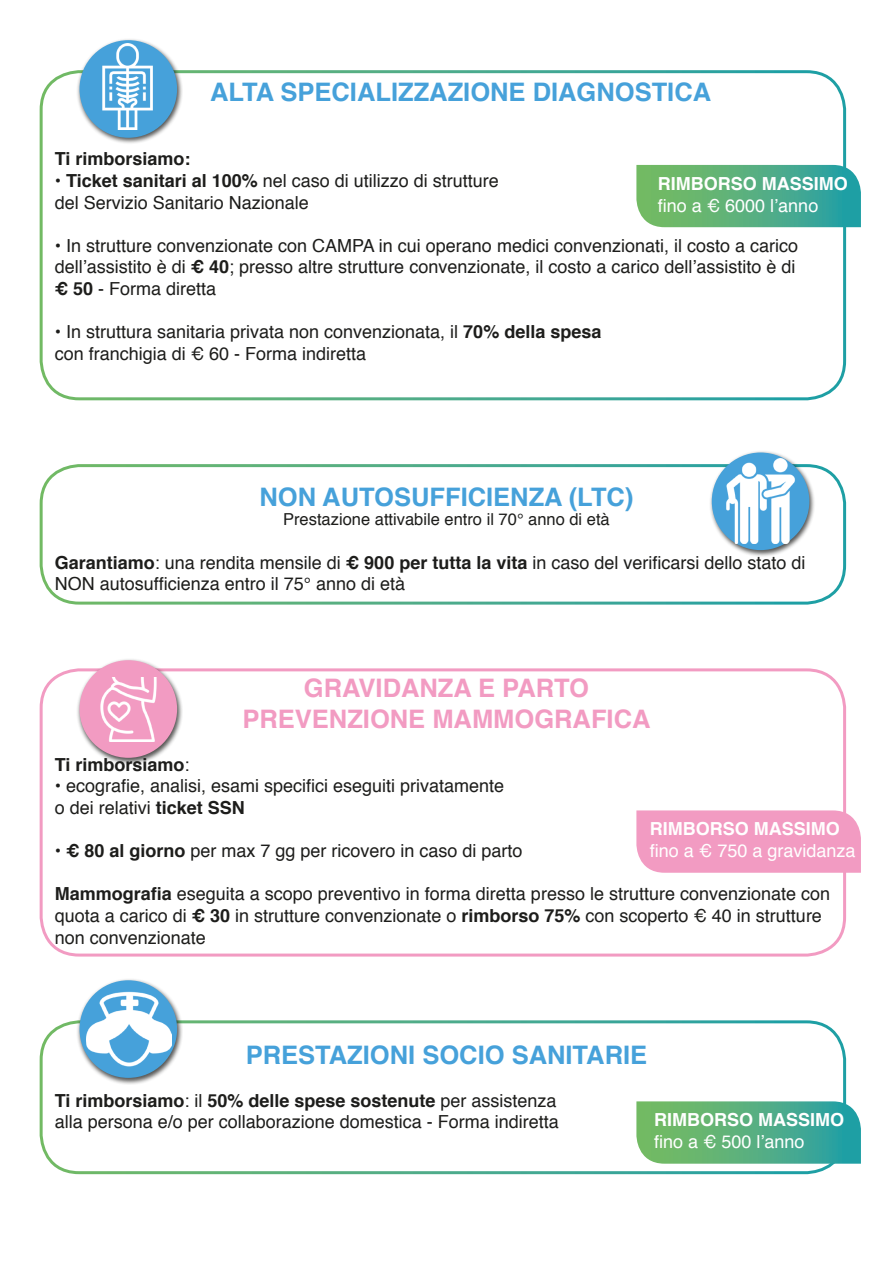
<style>
.page{position:relative;width:893px;height:1263px;background:#fff}
.page>*{position:absolute;margin:0;border:0;box-sizing:border-box;transform-origin:0 0}
.t1{font:700 25.5px "Helvetica";color:#46a1da}
.t2{font:700 25.5px "Helvetica";color:#f29bc2}
.t3{font:18px/21.6px "Helvetica";color:#1d1d1b}
.t4{font:700 18px "Helvetica";color:#1d1d1b}
.t5{font:18px "Helvetica";color:#fff}
.t6{font:700 18px "Helvetica";color:#fff}
.t7{font:16.5px "Helvetica";color:#1d1d1b}
.s1{font-weight:700}
.s2{font-weight:400}
</style>
<div class="page">
<div style="left:40px;top:668px;width:806px;height:288px;border:3px solid #f29bc2;border-radius:38px"></div>
<div style="left:40px;top:1020px;width:806px;height:154px;border:3px solid #fff;border-radius:38px"></div>
<div style="left:40px;top:464px;width:806px;height:141px;border:3px solid #fff;border-radius:38px"></div>
<div style="left:636px;top:810px;width:225px;height:63px;background:#f29bc2"></div>
<div style="left:709px;top:451px;width:106px;height:106px;background:#1d1d1b;opacity:.75"></div>
<div style="left:712px;top:452px;width:97px;height:98px;background:#46a1da;border-radius:50%"></div>
<div style="left:77px;top:978px;width:106px;height:107px;background:#1d1d1b;opacity:.75"></div>
<div style="left:80px;top:980px;width:97px;height:98px;background:#46a1da;border-radius:50%"></div>
<div style="left:77px;top:658px;width:106px;height:107px;background:#1d1d1b;opacity:.75"></div>
<div style="left:80px;top:660px;width:97px;height:98px;background:#f29bc2;border-radius:50%"></div>
<img style="left:718px;top:459px;width:85px;height:85px">
<img style="left:86px;top:986px;width:86px;height:86px">
<img style="left:86px;top:677px;width:86px;height:64px">
<svg style="left:636px;top:165px;width:225px;height:62px;background:#57b083"></svg>
<div style="left:40px;top:70px;width:806px;height:330px;border:3px solid #fff;border-radius:38px"></div>
<div style="left:77px;top:38px;width:106px;height:107px;background:#1d1d1b;opacity:.75"></div>
<div style="left:80px;top:40px;width:97px;height:98px;background:#46a1da;border-radius:50%"></div>
<img style="left:84px;top:43px;width:87px;height:87px">
<svg style="left:636px;top:1101px;width:225px;height:63px;background:#59b186"></svg>
<p class="t1" style="left:210px;top:71px;width:503px">ALTA SPECIALIZZAZIONE DIAGNOSTICA</p>
<p class="t4" style="left:55px;top:144px;width:137px">Ti rimborsiamo:</p>
<p class="t3" style="left:55px;top:170px;width:446px">• <span class="s1">Ticket sanitari al 100%</span> nel caso di utilizzo di strutture</p>
<p class="t3" style="left:55px;top:192px;width:256px">del Servizio Sanitario Nazionale</p>
<p class="t3" style="left:55px;top:235px;width:745px">• In strutture convenzionate con CAMPA in cui operano medici convenzionati, il costo a carico dell’assistito è di <span class="s1">€ 40</span>; presso altre strutture convenzionate, il costo a carico dell’assistito è di</p>
<p class="t3" style="left:55px;top:278px;width:163px"><span class="s1">€ 50</span> - Forma diretta</p>
<p class="t3" style="left:55px;top:322px;width:548px">• In struttura sanitaria privata non convenzionata, il <span class="s1">70% della spesa</span></p>
<p class="t3" style="left:55px;top:343px;width:313px">con franchigia di € 60 - Forma indiretta</p>
<p class="t6" style="left:658px;top:170px;width:192px">RIMBORSO MASSIMO</p>
<p class="t5" style="left:658px;top:192px;width:162px">fino a € 6000 l’anno</p>
<p class="t1" style="left:259px;top:476px;width:375px">NON AUTOSUFFICIENZA (LTC)</p>
<p class="t7" style="left:283px;top:507px;width:328px">Prestazione attivabile entro il 70° anno di età</p>
<p class="t3" style="left:55px;top:552px;width:752px"><span class="s1">Garantiamo</span>: una rendita mensile di <span class="s1">€ 900 per tutta la vita</span> in caso del verificarsi dello stato di<br>NON autosufficienza entro il 75° anno di età</p>
<p class="t2" style="left:304px;top:667px;width:287px">GRAVIDANZA E PARTO</p>
<p class="t2" style="left:242px;top:698px;width:410px">PREVENZIONE MAMMOGRAFICA</p>
<p class="t4" style="left:55px;top:750px;width:136px">Ti rimborsiamo<span class="s2">:</span></p>
<p class="t3" style="left:55px;top:776px;width:451px">• ecografie, analisi, esami specifici eseguiti privatamente</p>
<p class="t3" style="left:55px;top:797px;width:192px">o dei relativi <span class="s1">ticket SSN</span></p>
<p class="t3" style="left:55px;top:840px;width:469px">• <span class="s1">€ 80 al giorno</span> per max 7 gg per ricovero in caso di parto</p>
<p class="t3" style="left:55px;top:884px;width:777px"><span class="s1">Mammografia</span> eseguita a scopo preventivo in forma diretta presso le strutture convenzionate con quota a carico di <span class="s1">€ 30</span> in strutture convenzionate o <span class="s1">rimborso 75%</span> con scoperto € 40 in strutture non convenzionate</p>
<p class="t6" style="left:650px;top:814px;width:192px">RIMBORSO MASSIMO</p>
<p class="t5" style="left:650px;top:837px;width:207px">fino a € 750 a gravidanza</p>
<p class="t1" style="left:246px;top:1034px;width:403px">PRESTAZIONI SOCIO SANITARIE</p>
<p class="t4" style="left:55px;top:1086px;width:503px">Ti rimborsiamo<span class="s2">: il</span> 50% delle spese sostenute <span class="s2">per assistenza</span></p>
<p class="t3" style="left:55px;top:1112px;width:506px">alla persona e/o per collaborazione domestica - Forma indiretta</p>
<p class="t6" style="left:654px;top:1105px;width:192px">RIMBORSO MASSIMO</p>
<p class="t5" style="left:654px;top:1127px;width:152px">fino a € 500 l’anno</p>
</div>
